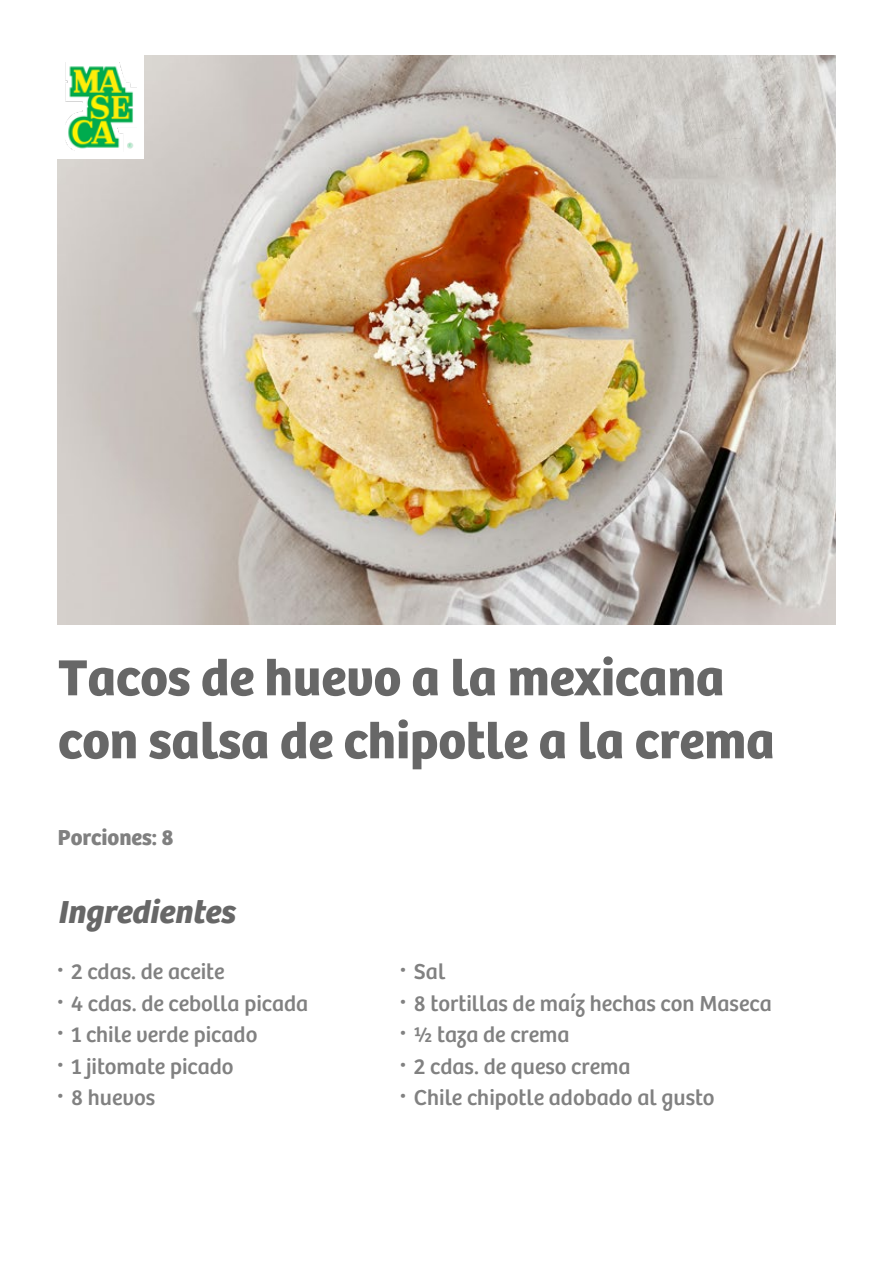
<style>
.page{position:relative;width:893px;height:1263px;background:#fff}
.page>*{position:absolute;margin:0;border:0;box-sizing:border-box;transform-origin:0 0}
.t1{font:700 52.5px/63px "Bree";color:#676767}
.t2{font:italic 700 33px "Bree";color:#676767}
.t3{font:30px/31.5px "Bree";color:#818181;text-align:justify}
.t4{font:22.5px/31.5px "Bree";color:#818181}
.t5{font:700 22.5px "Bree";color:#808080}
</style>
<div class="page">
<img style="left:57px;top:56px;width:779px;height:568px">
<div style="left:57px;top:56px;width:86px;height:103px;background:#fff"></div>
<img style="left:65px;top:63px;width:71px;height:88px">
<h1 class="t1" style="left:58px;top:647px;width:718px">Tacos de huevo a la mexicana con salsa de chipotle a la crema</h1>
<p class="t5" style="left:58px;top:824px;width:117px">Porciones: 8</p>
<h2 class="t2" style="left:57px;top:892px;width:179px">Ingredientes</h2>
<h3 class="t3" style="left:56px;top:954px;width:11px">· · · · ·</h3>
<p class="t4" style="left:71px;top:957px;width:239px">2 cdas. de aceite<br>4 cdas. de cebolla picada<br>1 chile verde picado<br>1 jitomate picado<br>8 huevos</p>
<h3 class="t3" style="left:398px;top:954px;width:11px">· · · · ·</h3>
<p class="t4" style="left:414px;top:957px;width:359px">Sal<br>8 tortillas de maíz hechas con Maseca ½ taza de crema<br>2 cdas. de queso crema<br>Chile chipotle adobado al gusto</p>
</div>
